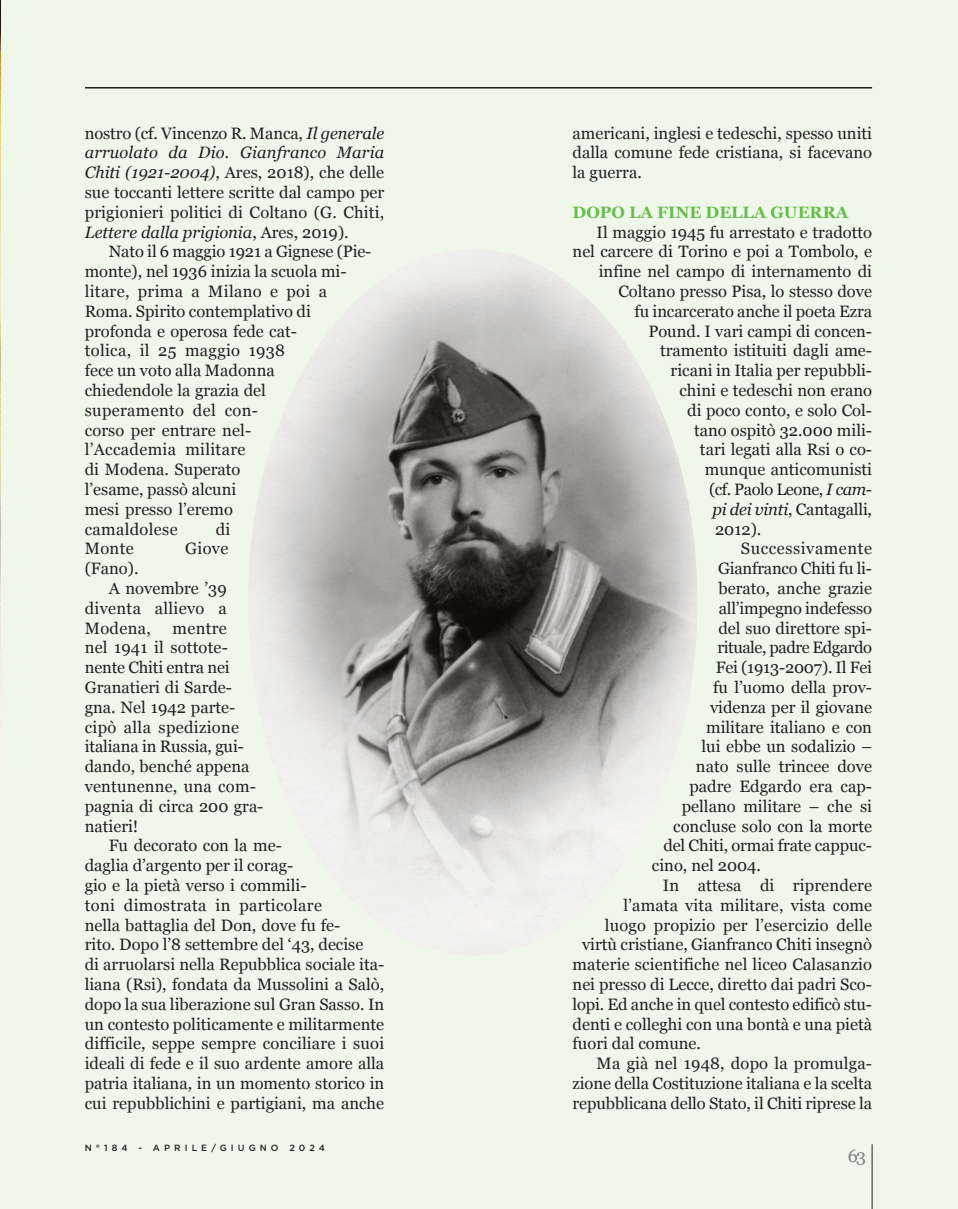
<style>
.page{position:relative;width:958px;height:1209px;background:#fff}
.page>*{position:absolute;margin:0;border:0;box-sizing:border-box;transform-origin:0 0}
.t1{font:18px "Georgia";color:#828487}
.t2{font:16.5px/19.8px "Georgia";color:#231f20;text-align:justify}
.t3{font:16.5px "Georgia";letter-spacing:-.025em;color:#231f20}
.t4{font:700 16.5px "Georgia";color:#67bd4a}
.t5{font:16.5px "Georgia";letter-spacing:.035em;color:#231f20}
.t6{font:500 9px "Gotham";letter-spacing:.45em;color:#231f20}
.s1{font-style:italic}
</style>
<div class="page">
<div style="left:0;top:0;width:957px;height:1209px;background:#eff7eb"></div>
<img style="left:0;top:0;width:1px;height:758px">
<hr style="left:871px;top:1144px;width:1px;height:65px;background:#231f20">
<hr style="left:85px;top:87px;width:787px;height:2px;background:#231f20">
<img style="left:248px;top:249px;width:449px;height:707px;border-radius:50%">
<p class="t2" style="left:85px;top:123px;width:301px">nostro (cf. Vincenzo R. Manca, <span class="s1">Il generale arruolato da Dio. Gianfranco Maria Chiti (1921-2004)</span>, Ares, 2018), che delle sue toccanti lettere scritte dal campo per prigionieri politici di Coltano (G. Chiti, <span class="s1">Lettere dalla prigionia</span>, Ares, 2019).</p>
<p class="t2" style="left:85px;top:242px;width:288px;text-align:left;text-indent:24px">Nato il 6 maggio 1921 a Gignese (Pie&shy;monte), nel 1936 inizia la scuola mi&shy;litare, prima a Milano e poi a<br>Roma. Spirito contemplativo di profonda e operosa fede cat-<br>tolica, il 25 maggio 1938<br>fece un voto alla Madonna<br>chiedendole la grazia del<br>superamento del con-<br>corso per entrare nel-<br>l’Accademia militare<br>di Modena. Superato<br>l’esame, passò alcuni<br>mesi presso l’eremo<br>camaldolese</p>
<p class="t2" style="left:216px;top:519px;width:16px">di</p>
<p class="t2" style="left:85px;top:539px;width:50px">Monte</p>
<p class="t2" style="left:185px;top:539px;width:45px">Giove</p>
<p class="t2" style="left:85px;top:559px;width:55px">(Fano).</p>
<p class="t2" style="left:85px;top:578px;width:143px;text-indent:24px">A novembre ’39 diventa allievo a Modena,</p>
<p class="t2" style="left:85px;top:618px;width:180px;text-align:left;text-indent:88px">mentre<br>nel 1941 il sottote&shy;nente Chiti entra nei<br>Granatieri di Sarde&shy;gna. Nel 1942 parte&shy;cipò alla spedizione italiana in Russia, gui&shy;dando, benché appena ventunenne, una com&shy;pagnia di circa 200 gra&shy;natieri!</p>
<p class="t2" style="left:85px;top:836px;width:301px;text-align:left;text-indent:24px">Fu decorato con la me-<br>daglia d’argento per il corag-<br>gio e la pietà verso i commili-<br>toni dimostrata in particolare<br>nella battaglia del Don, dove fu fe-<br>rito. Dopo l’8 settembre del ‘43, decise<br>di arruolarsi nella Repubblica sociale ita&shy;liana (Rsi), fondata da Mussolini a Salò, dopo la sua liberazione sul Gran Sasso. In un contesto politicamente e militarmente difficile, seppe sempre conciliare i suoi ideali di fede e il suo ardente amore alla patria italiana, in un momento storico in cui repubblichini e partigiani, ma anche</p>
<p class="t6" style="left:85px;top:1145px;width:242px">N°184 - APRILE/GIUGNO 2024</p>
<p class="t2" style="left:572px;top:123px;width:301px">americani, inglesi e tedeschi, spesso uniti dalla comune fede cristiana, si facevano la guerra.</p>
<p class="t4" style="left:572px;top:203px;width:277px">DOPO LA FINE DELLA GUERRA</p>
<p class="t2" style="left:596px;top:222px;width:277px">Il maggio 1945 fu arrestato e tradotto</p>
<p class="t2" style="left:572px;top:242px;width:301px">nel carcere di Torino e poi a Tombolo, e</p>
<p class="t2" style="left:598px;top:262px;width:275px">infine nel campo di internamento di</p>
<p class="t2" style="left:618px;top:281px;width:255px">Coltano presso Pisa, lo stesso dove</p>
<p class="t2" style="left:634px;top:301px;width:239px">fu incarcerato anche il poeta Ezra</p>
<p class="t2" style="left:648px;top:321px;width:225px">Pound. I vari campi di concen-</p>
<p class="t2" style="left:660px;top:341px;width:213px">tramento istituiti dagli ame-</p>
<p class="t2" style="left:670px;top:361px;width:203px">ricani in Italia per repubbli-</p>
<p class="t2" style="left:679px;top:380px;width:194px">chini e tedeschi non erano</p>
<p class="t2" style="left:687px;top:400px;width:186px">di poco conto, e solo Col-</p>
<p class="t2" style="left:694px;top:420px;width:179px">tano ospitò 32.000 mili-</p>
<p class="t2" style="left:700px;top:440px;width:174px">tari legati alla Rsi o co-</p>
<p class="t2" style="left:704px;top:460px;width:169px">munque anticomunisti</p>
<p class="t3" style="left:709px;top:480px;width:164px">(cf. Paolo Leone, <span class="s1">I cam-</span></p>
<p class="t2" style="left:712px;top:499px;width:161px"><span class="s1">pi dei vinti</span>, Cantagalli,</p>
<p class="t2" style="left:715px;top:519px;width:48px">2012).</p>
<p class="t5" style="left:740px;top:539px;width:133px">Successivamente</p>
<p class="t2" style="left:718px;top:559px;width:155px">Gianfranco Chiti fu li-</p>
<p class="t2" style="left:718px;top:578px;width:155px">berato, anche grazie</p>
<p class="t2" style="left:718px;top:598px;width:155px">all’impegno indefesso</p>
<p class="t2" style="left:718px;top:618px;width:155px">del suo direttore spi-</p>
<p class="t3" style="left:717px;top:638px;width:156px">rituale, padre Edgardo</p>
<p class="t2" style="left:715px;top:658px;width:158px">Fei (1913-2007). Il Fei</p>
<p class="t2" style="left:713px;top:677px;width:160px">fu l’uomo della prov-</p>
<p class="t2" style="left:710px;top:697px;width:163px">videnza per il giovane</p>
<p class="t2" style="left:706px;top:717px;width:167px">militare italiano e con</p>
<p class="t2" style="left:701px;top:737px;width:172px">lui ebbe un sodalizio –</p>
<p class="t2" style="left:695px;top:757px;width:178px">nato sulle trincee dove</p>
<p class="t2" style="left:689px;top:776px;width:184px">padre Edgardo era cap-</p>
<p class="t2" style="left:681px;top:796px;width:192px">pellano militare – che si</p>
<p class="t2" style="left:673px;top:816px;width:200px">concluse solo con la morte</p>
<p class="t2" style="left:663px;top:836px;width:210px">del Chiti, ormai frate cappuc-</p>
<p class="t2" style="left:652px;top:856px;width:111px">cino, nel 2004.</p>
<p class="t2" style="left:663px;top:875px;width:211px">In attesa di riprendere</p>
<p class="t2" style="left:623px;top:895px;width:250px">l’amata vita militare, vista come</p>
<p class="t2" style="left:605px;top:915px;width:268px">luogo propizio per l’esercizio delle</p>
<p class="t2" style="left:582px;top:935px;width:291px">virtù cristiane, Gianfranco Chiti insegnò</p>
<p class="t2" style="left:572px;top:955px;width:301px">materie scientifiche nel liceo Calasanzio</p>
<p class="t2" style="left:572px;top:974px;width:301px">nei presso di Lecce, diretto dai padri Sco-</p>
<p class="t2" style="left:572px;top:994px;width:301px">lopi. Ed anche in quel contesto edificò stu-</p>
<p class="t2" style="left:572px;top:1014px;width:301px">denti e colleghi con una bontà e una pietà</p>
<p class="t2" style="left:572px;top:1034px;width:130px">fuori dal comune.</p>
<p class="t2" style="left:572px;top:1054px;width:301px;text-indent:24px">Ma già nel 1948, dopo la promulga&shy;zione della Costituzione italiana e la scelta repubblicana dello Stato, il Chiti riprese la</p>
<p class="t1" style="left:847px;top:1145px;width:20px">63</p>
</div>
